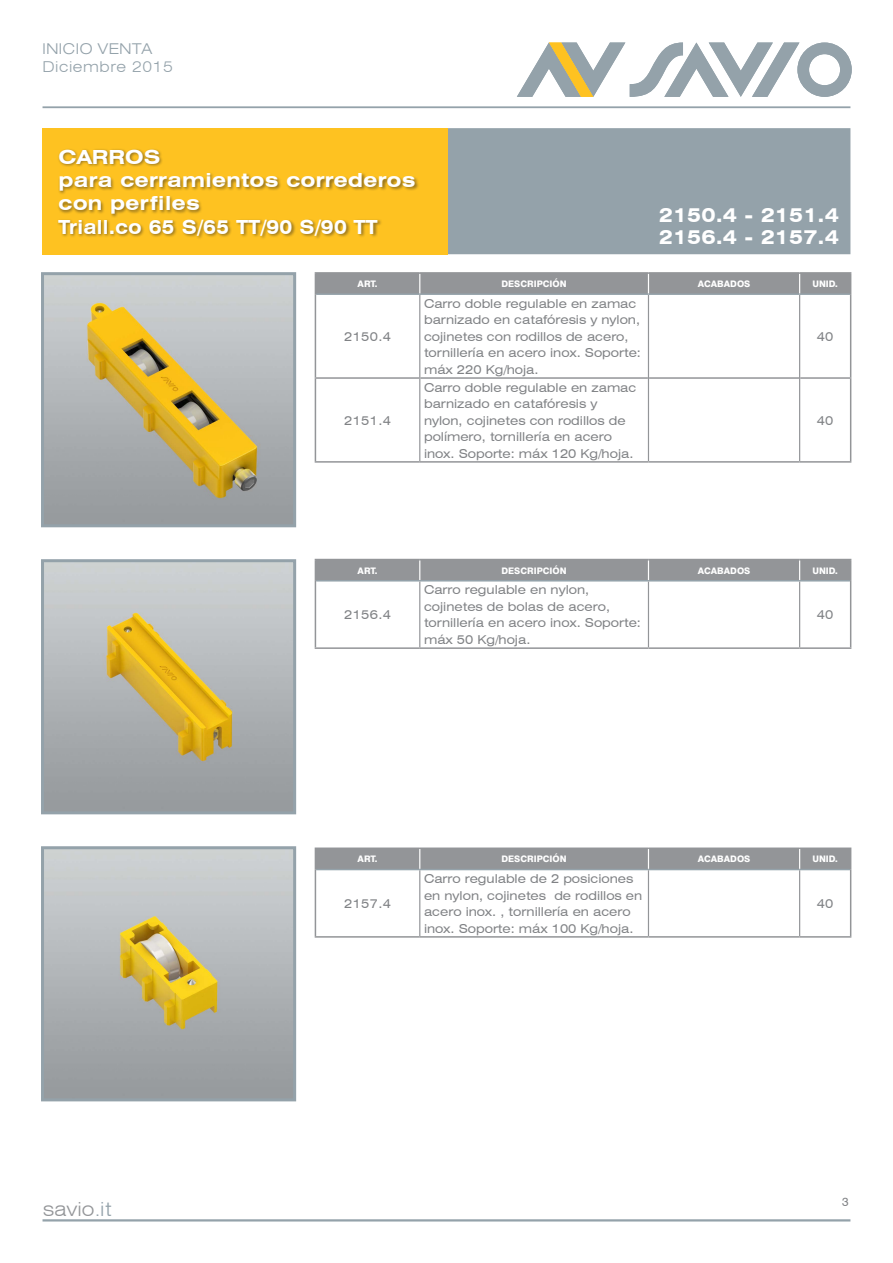
<style>
.page{position:relative;width:893px;height:1263px;background:#fff}
.page>*{position:absolute;margin:0;border:0;box-sizing:border-box;transform-origin:0 0}
.t1{font:700 expanded 19.5px/23.4px "Swiss 721 BT";letter-spacing:.02em;color:#fff}
.t2{font:700 expanded 19.5px "Swiss 721 BT";color:#fff}
.t3{font:700 expanded 19.5px "Swiss 721 BT";letter-spacing:.02em;color:#fff;scale:.9 1}
.t4{font:300 expanded 19.5px "Swiss 721 BT";color:#939598}
.t5{font:300 expanded 15px "Swiss 721 BT";letter-spacing:.04em;color:#94a2aa}
.t6{font:300 expanded 15px "Helvetica Neue LT Std";letter-spacing:.04em;color:#94a2aa}
.t7{font:expanded 12.3px/16.5px "Swiss 721 BT";color:#808285}
.t8{font:12px "Swiss 721 BT";color:#808285}
.t9{font:800 9px "Swiss 721 BT";color:#fff}
.s1{color:#94a2aa}
</style>
<div class="page">
<div style="left:446px;top:128px;width:404px;height:126px;background:#94a2aa;border:2px solid #94a2aa"></div>
<svg style="left:517px;top:43px;width:335px;height:54px"></svg>
<hr style="left:43px;top:106px;width:807px;height:2px;background:#94a2aa">
<div style="left:43px;top:128px;width:405px;height:126px;background:#fec221"></div>
<hr style="left:43px;top:1219px;width:807px;height:2px;background:#94a2aa">
<img style="left:45px;top:563px;width:247px;height:247px">
<div style="left:41px;top:559px;width:255px;height:255px;border:3px solid #94a2aa"></div>
<img style="left:45px;top:276px;width:247px;height:247px">
<div style="left:41px;top:272px;width:255px;height:255px;border:3px solid #94a2aa"></div>
<img style="left:45px;top:850px;width:247px;height:247px">
<div style="left:41px;top:846px;width:255px;height:255px;border:3px solid #94a2aa"></div>
<hr style="left:316px;top:293px;width:104px;height:2px;background:#94a2aa">
<hr style="left:420px;top:293px;width:228px;height:2px;background:#94a2aa">
<hr style="left:648px;top:293px;width:152px;height:2px;background:#94a2aa">
<hr style="left:800px;top:293px;width:50px;height:2px;background:#94a2aa">
<hr style="left:315px;top:272px;width:105px;height:2px;background:#939598">
<hr style="left:420px;top:272px;width:228px;height:2px;background:#939598">
<hr style="left:648px;top:272px;width:152px;height:2px;background:#939598">
<hr style="left:800px;top:272px;width:51px;height:2px;background:#939598">
<div style="left:315px;top:273px;width:536px;height:21px;background:#939598"></div>
<hr style="left:315px;top:294px;width:1px;height:83px;background:#939598">
<hr style="left:850px;top:294px;width:1px;height:83px;background:#939598">
<hr style="left:315px;top:377px;width:104px;height:2px;background:#939598">
<hr style="left:315px;top:379px;width:1px;height:82px;background:#939598">
<hr style="left:420px;top:377px;width:228px;height:2px;background:#939598">
<hr style="left:649px;top:377px;width:150px;height:2px;background:#939598">
<hr style="left:800px;top:377px;width:51px;height:2px;background:#939598">
<hr style="left:850px;top:379px;width:1px;height:82px;background:#939598">
<hr style="left:315px;top:461px;width:105px;height:2px;background:#939598">
<hr style="left:420px;top:461px;width:228px;height:2px;background:#939598">
<hr style="left:648px;top:461px;width:152px;height:2px;background:#939598">
<hr style="left:800px;top:461px;width:51px;height:2px;background:#939598">
<hr style="left:419px;top:295px;width:1px;height:83px;background:#939598">
<hr style="left:648px;top:295px;width:1px;height:83px;background:#939598">
<hr style="left:799px;top:295px;width:1px;height:83px;background:#939598">
<hr style="left:419px;top:378px;width:1px;height:83px;background:#939598">
<hr style="left:648px;top:378px;width:1px;height:83px;background:#939598">
<hr style="left:799px;top:378px;width:1px;height:83px;background:#939598">
<div style="left:315px;top:559px;width:536px;height:22px;background:#939598"></div>
<hr style="left:315px;top:581px;width:1px;height:66px;background:#939598">
<hr style="left:850px;top:581px;width:1px;height:66px;background:#939598">
<hr style="left:315px;top:647px;width:105px;height:2px;background:#939598">
<hr style="left:420px;top:647px;width:228px;height:2px;background:#939598">
<hr style="left:648px;top:647px;width:152px;height:2px;background:#939598">
<hr style="left:800px;top:647px;width:51px;height:2px;background:#939598">
<hr style="left:419px;top:581px;width:1px;height:66px;background:#939598">
<hr style="left:648px;top:581px;width:1px;height:66px;background:#939598">
<hr style="left:799px;top:581px;width:1px;height:66px;background:#939598">
<hr style="left:316px;top:869px;width:104px;height:1px;background:#94a2aa">
<hr style="left:420px;top:869px;width:228px;height:1px;background:#94a2aa">
<hr style="left:648px;top:869px;width:152px;height:1px;background:#94a2aa">
<hr style="left:800px;top:869px;width:50px;height:1px;background:#94a2aa">
<hr style="left:315px;top:847px;width:105px;height:2px;background:#939598">
<hr style="left:420px;top:847px;width:228px;height:2px;background:#939598">
<hr style="left:648px;top:847px;width:152px;height:2px;background:#939598">
<hr style="left:800px;top:847px;width:51px;height:2px;background:#939598">
<div style="left:315px;top:849px;width:536px;height:20px;background:#939598"></div>
<hr style="left:315px;top:869px;width:1px;height:67px;background:#939598">
<hr style="left:850px;top:869px;width:1px;height:67px;background:#939598">
<hr style="left:315px;top:936px;width:105px;height:2px;background:#939598">
<hr style="left:420px;top:936px;width:228px;height:2px;background:#939598">
<hr style="left:648px;top:936px;width:152px;height:2px;background:#939598">
<hr style="left:800px;top:936px;width:51px;height:2px;background:#939598">
<hr style="left:419px;top:870px;width:1px;height:66px;background:#939598">
<hr style="left:648px;top:870px;width:1px;height:66px;background:#939598">
<hr style="left:799px;top:870px;width:1px;height:66px;background:#939598">
<div style="left:57px;top:148px;width:362px;height:92px;background:#231f20;opacity:.5"></div>
<p class="t6" style="left:43px;top:40px;width:111px">INICIO VENTA</p>
<p class="t5" style="left:43px;top:58px;width:132px">Diciembre 2015</p>
<p class="t1" style="left:59px;top:145px;width:103px">CARROS</p>
<p class="t1" style="left:59px;top:168px;width:359px">para cerramientos correderos con perfiles</p>
<p class="t3" style="left:59px;top:215px;width:356px">Triall.co 65 S/65 TT/90 S/90 TT</p>
<p class="t2" style="left:659px;top:203px;width:182px">2150.4 - 2151.4</p>
<p class="t2" style="left:659px;top:226px;width:182px">2156.4 - 2157.4</p>
<p class="t9" style="left:358px;top:278px;width:22px">ART.</p>
<p class="t9" style="left:501px;top:278px;width:67px">DESCRIPCIÓN</p>
<p class="t9" style="left:698px;top:278px;width:54px">ACABADOS</p>
<p class="t9" style="left:812px;top:278px;width:27px">UNID.</p>
<p class="t7" style="left:344px;top:328px;width:48px">2150.4</p>
<p class="t7" style="left:344px;top:412px;width:48px">2151.4</p>
<p class="t7" style="left:424px;top:295px;width:218px">Carro doble regulable en zamac barnizado en catafóresis y nylon, cojinetes con rodillos de acero, tornillería en acero inox. Soporte: máx 220 Kg/hoja.</p>
<p class="t7" style="left:424px;top:379px;width:214px">Carro doble regulable en zamac barnizado en catafóresis y nylon, cojinetes con rodillos de polímero, tornillería en acero inox. Soporte: máx 120 Kg/hoja.</p>
<p class="t7" style="left:817px;top:328px;width:18px">40</p>
<p class="t7" style="left:817px;top:412px;width:18px">40</p>
<p class="t9" style="left:358px;top:565px;width:22px">ART.</p>
<p class="t9" style="left:501px;top:565px;width:67px">DESCRIPCIÓN</p>
<p class="t9" style="left:698px;top:565px;width:54px">ACABADOS</p>
<p class="t9" style="left:812px;top:565px;width:27px">UNID.</p>
<p class="t7" style="left:344px;top:606px;width:48px">2156.4</p>
<p class="t7" style="left:424px;top:582px;width:218px">Carro regulable en nylon, cojinetes de bolas de acero, tornillería en acero inox. Soporte: máx 50 Kg/hoja.</p>
<p class="t7" style="left:817px;top:606px;width:18px">40</p>
<p class="t9" style="left:358px;top:854px;width:22px">ART.</p>
<p class="t9" style="left:501px;top:854px;width:67px">DESCRIPCIÓN</p>
<p class="t9" style="left:698px;top:854px;width:54px">ACABADOS</p>
<p class="t9" style="left:812px;top:854px;width:27px">UNID.</p>
<p class="t7" style="left:344px;top:895px;width:48px">2157.4</p>
<p class="t7" style="left:424px;top:870px;width:220px">Carro regulable de 2 posiciones en nylon, cojinetes de rodillos en acero inox. , tornillería en acero inox. Soporte: máx 100 Kg/hoja.</p>
<p class="t7" style="left:817px;top:895px;width:18px">40</p>
<p class="t4" style="left:43px;top:1197px;width:70px">savio<span class="s1">.it</span></p>
<p class="t8" style="left:842px;top:1194px;width:8px">3</p>
</div>
